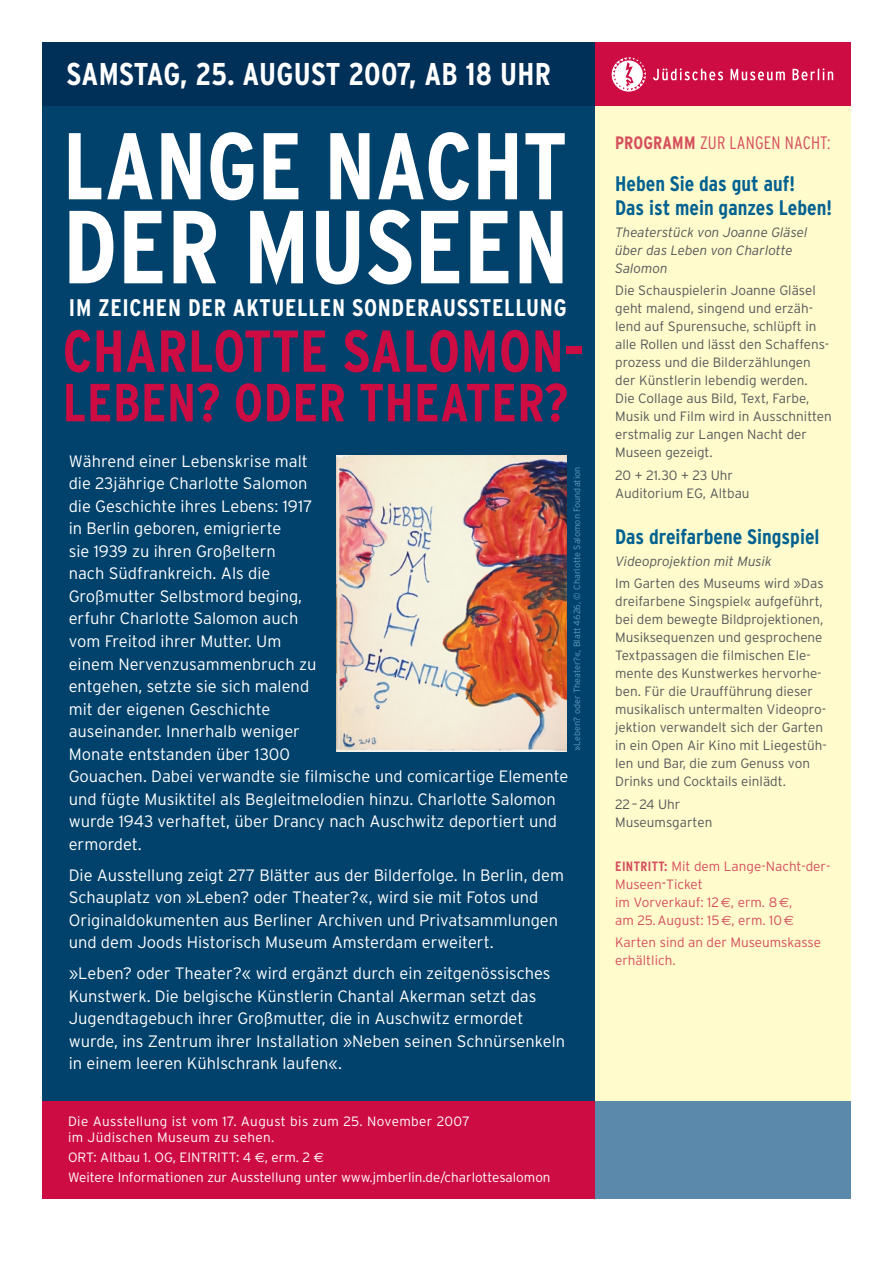
<style>
.page{position:relative;width:893px;height:1263px;background:#fff}
.page>*{position:absolute;margin:0;border:0;box-sizing:border-box;transform-origin:0 0}
.t1{font:700 condensed 103.5px "Interstate";color:#fff}
.t2{font:700 condensed 94.5px "Interstate";color:#fff}
.t3{font:700 condensed 59.1px "Interstate";letter-spacing:.01em;color:#cd0c44}
.t4{font:700 condensed 53.55px "Interstate";letter-spacing:.01em;color:#cd0c44}
.t5{font:700 condensed 31.5px "Interstate";letter-spacing:.01em;color:#fff}
.t6{font:700 condensed 24px "Interstate";letter-spacing:.03em;color:#fff}
.t7{font:700 condensed 21px/24px "Interstate";color:#006191}
.t8{font:300 condensed 18px "Interstate";letter-spacing:.01em;color:#d54f5d}
.t9{font:300 16.5px/22.5px "Interstate";color:#fff}
.t10{font:300 13.5px/18px "Interstate";color:#57585a}
.t11{font:300 13.5px/18px "Interstate";color:#d54f5d}
.t12{font:300 13.5px/20px "Interstate";color:#fff}
.t13{font:italic 300 13.5px/18px "Interstate";color:#57585a}
.t14{font:300 13.5px/15.8px "Interstate";letter-spacing:.03em;color:#fff}
.t15{font:300 9px "Interstate";color:#629cc1}
.s1{font-family:"Euro Sans";font-weight:400}
.s2{font-weight:700}
.s3{font-weight:700;font-stretch:condensed}
.s4{font-size:16.2px}
</style>
<div class="page">
<div style="left:43px;top:43px;width:552px;height:1156px;background:#00426c"></div>
<div style="left:43px;top:1101px;width:552px;height:98px;background:#cd0c44"></div>
<div style="left:595px;top:101px;width:255px;height:1079px;background:#fffbcc"></div>
<div style="left:43px;top:43px;width:576px;height:63px;background:#002f58"></div>
<div style="left:595px;top:43px;width:255px;height:63px;background:#cd0c44"></div>
<svg style="left:612px;top:57px;width:221px;height:35px"></svg>
<div style="left:595px;top:1101px;width:255px;height:98px;background:#5a89ac"></div>
<img style="left:337px;top:455px;width:230px;height:297px">
<h3 class="t5" style="left:67px;top:56px;width:486px">SAMSTAG, 25. AUGUST 2007, AB 18 UHR</h3>
<h2 class="t2" style="left:63px;top:113px;width:506px">LANGE NACHT</h2>
<h1 class="t1" style="left:63px;top:189px;width:508px">DER MUSEEN</h1>
<h3 class="t6" style="left:69px;top:294px;width:499px">IM ZEICHEN DER AKTUELLEN SONDERAUSSTELLUNG</h3>
<h3 class="t3" style="left:63px;top:318px;width:523px">CHARLOTTE SALOMON-</h3>
<h3 class="t4" style="left:63px;top:373px;width:507px">LEBEN? ODER THEATER?</h3>
<p class="t9" style="left:69px;top:450px;width:501px">Während einer Lebenskrise malt<br>die 23jährige Charlotte Salomon<br>die Geschichte ihres Lebens: 1917<br>in Berlin geboren, emigrierte<br>sie 1939 zu ihren Großeltern<br>nach Südfrankreich. Als die<br>Großmutter Selbstmord beging,<br>erfuhr Charlotte Salomon auch<br>vom Freitod ihrer Mutter. Um<br>einem Nervenzusammenbruch zu<br>entgehen, setzte sie sich malend<br>mit der eigenen Geschichte<br>auseinander. Innerhalb weniger<br>Monate entstanden über 1300<br>Gouachen. Dabei verwandte sie filmische und comicartige Elemente und fügte Musiktitel als Begleitmelodien hinzu. Charlotte Salomon wurde 1943 verhaftet, über Drancy nach Auschwitz deportiert und ermordet.</p>
<p class="t9" style="left:69px;top:863px;width:497px">Die Ausstellung zeigt 277 Blätter aus der Bilderfolge. In Berlin, dem Schauplatz von »Leben? oder Theater?«, wird sie mit Fotos und Originaldokumenten aus Berliner Archiven und Privatsammlungen und dem Joods Historisch Museum Amsterdam erweitert.</p>
<p class="t9" style="left:69px;top:962px;width:498px">»Leben? oder Theater?« wird ergänzt durch ein zeitgenössisches Kunstwerk. Die belgische Künstlerin Chantal Akerman setzt das Jugendtagebuch ihrer Großmutter, die in Auschwitz ermordet wurde, ins Zentrum ihrer Installation »Neben seinen Schnürsenkeln in einem leeren Kühlschrank laufen«.</p>
<p class="t15" style="left:572px;top:751px;width:286px;rotate:-90deg">»Leben? oder Theater?«, Blatt 4626, © Charlotte Salomon Foundation</p>
<p class="t14" style="left:68px;top:1113px;width:404px">Die Ausstellung ist vom 17. August bis zum 25. November 2007 im Jüdischen Museum zu sehen.</p>
<p class="t12" style="left:68px;top:1147px;width:484px">ORT: Altbau 1. OG, EINTRITT: 4 <span class="s1">e</span>, erm. 2 <span class="s1">e<br></span>Weitere Informationen zur Ausstellung unter www.jmberlin.de/charlottesalomon</p>
<p class="t8" style="left:615px;top:132px;width:217px"><span class="s2">PROGRAMM</span> ZUR LANGEN NACHT:</p>
<p class="t7" style="left:615px;top:171px;width:218px">Heben Sie das gut auf!<br>Das ist mein ganzes Leben!</p>
<p class="t13" style="left:615px;top:223px;width:194px">Theaterstück von Joanne Gläsel über das Leben von Charlotte<br>Salomon</p>
<p class="t10" style="left:615px;top:281px;width:218px">Die Schauspielerin Joanne Gläsel geht malend, singend und erzäh&shy;lend auf Spurensuche, schlüpft in alle Rollen und lässt den Schaffens&shy;prozess und die Bilderzählungen der Künstlerin lebendig werden.<br>Die Collage aus Bild, Text, Farbe,<br>Musik und Film wird in Ausschnitten erstmalig zur Langen Nacht der<br>Museen gezeigt.</p>
<p class="t10" style="left:615px;top:466px;width:136px">20 + 21.30 + 23 Uhr<br>Auditorium EG, Altbau</p>
<p class="t7" style="left:615px;top:524px;width:206px">Das dreifarbene Singspiel</p>
<p class="t13" style="left:615px;top:552px;width:158px">Videoprojektion mit Musik</p>
<p class="t10" style="left:615px;top:574px;width:213px">Im Garten des Museums wird »Das dreifarbene Singspiel« aufgeführt, bei dem bewegte Bildprojektionen, Musiksequenzen und gesprochene Textpassagen die filmischen Ele&shy;mente des Kunstwerkes hervorhe&shy;ben. Für die Uraufführung dieser musikalisch untermalten Videopro&shy;jektion verwandelt sich der Garten in ein Open Air Kino mit Liegestüh&shy;len und Bar, die zum Genuss von Drinks und Cocktails einlädt.</p>
<p class="t10" style="left:615px;top:795px;width:99px">22–24 Uhr<br>Museumsgarten</p>
<p class="t11" style="left:615px;top:857px;width:215px"><span class="s3">EINTRITT:</span> Mit dem Lange-Nacht-der-<br>Museen<span class="s4">-</span>Ticket<br>im Vorverkauf: 12<span class="s1">€</span>, erm. 8<span class="s1">€</span>,<br>am 25.August: 15<span class="s1">€</span>, erm. 10<span class="s1">€</span></p>
<p class="t11" style="left:615px;top:933px;width:207px">Karten sind an der Museumskasse erhältlich.</p>
</div>
